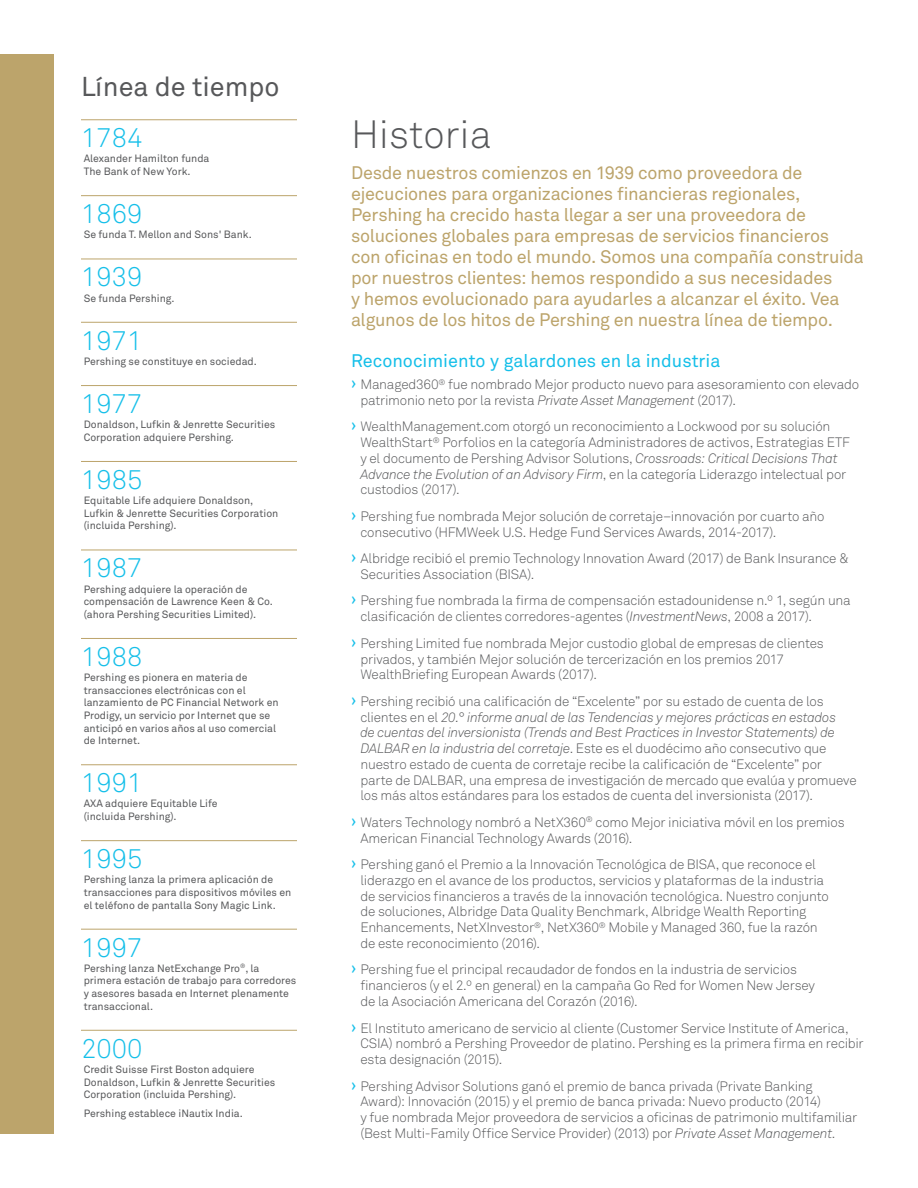
<style>
.page{position:relative;width:918px;height:1188px;background:#fff}
.page>*{position:absolute;margin:0;border:0;box-sizing:border-box;transform-origin:0 0}
.Subhead_Level_2b{font:39px "Akkurat Light Pro";color:#57585a}
._1939{font:27px "Akkurat Light Pro";color:#15bfe9}
.t1{font:27px "Akkurat Pro";color:#57585a}
.Section_Callout_Text{font:18px/21px "Akkurat Pro";letter-spacing:-.015em;color:#bca46b}
.Subhead_Level_2{font:18px "Akkurat Pro";color:#15bfe9}
.t2{font:13.5px/15.8px "Akkurat Light Pro";letter-spacing:-.015em;color:#57585a}
._1939_txt{font:10.5px/12.6px "Akkurat Pro";color:#57585a}
.s1{font-family:"Akkurat Pro";font-size:16.5px;color:#15bfe9}
.s2{font-style:italic}
</style>
<div class="page">
<hr style="left:81px;top:119px;width:216px;height:1px;background:#bca46b">
<hr style="left:81px;top:195px;width:216px;height:1px;background:#bca46b">
<hr style="left:81px;top:259px;width:216px;height:1px;background:#bca46b">
<hr style="left:81px;top:322px;width:216px;height:1px;background:#bca46b">
<hr style="left:81px;top:385px;width:216px;height:1px;background:#bca46b">
<hr style="left:81px;top:461px;width:216px;height:1px;background:#bca46b">
<hr style="left:81px;top:550px;width:216px;height:1px;background:#bca46b">
<hr style="left:81px;top:638px;width:216px;height:1px;background:#bca46b">
<hr style="left:81px;top:764px;width:216px;height:1px;background:#bca46b">
<hr style="left:81px;top:840px;width:216px;height:1px;background:#bca46b">
<hr style="left:81px;top:929px;width:216px;height:1px;background:#bca46b">
<hr style="left:81px;top:1030px;width:216px;height:1px;background:#bca46b">
<div style="left:0;top:54px;width:54px;height:1080px;background:#bca46b"></div>
<p class="t1" style="left:81px;top:71px;width:200px">Línea de tiempo</p>
<p class="_1939" style="left:81px;top:122px;width:63px">1784</p>
<p class="_1939_txt" style="left:84px;top:153px;width:127px">Alexander Hamilton funda<br>The Bank of New York.</p>
<p class="_1939" style="left:81px;top:198px;width:63px">1869</p>
<p class="_1939_txt" style="left:84px;top:229px;width:170px">Se funda T. Mellon and Sons' Bank.</p>
<p class="_1939" style="left:81px;top:261px;width:63px">1939</p>
<p class="_1939_txt" style="left:84px;top:292px;width:92px">Se funda Pershing.</p>
<p class="_1939" style="left:81px;top:324px;width:63px">1971</p>
<p class="_1939_txt" style="left:84px;top:355px;width:175px">Pershing se constituye en sociedad.</p>
<p class="_1939" style="left:81px;top:387px;width:63px">1977</p>
<p class="_1939_txt" style="left:84px;top:419px;width:193px">Donaldson, Lufkin &amp; Jenrette Securities<br>Corporation adquiere Pershing.</p>
<p class="_1939" style="left:81px;top:463px;width:63px">1985</p>
<p class="_1939_txt" style="left:84px;top:494px;width:196px">Equitable Life adquiere Donaldson,<br>Lufkin &amp; Jenrette Securities Corporation (incluida Pershing).</p>
<p class="_1939" style="left:81px;top:552px;width:63px">1987</p>
<p class="_1939_txt" style="left:84px;top:583px;width:191px">Pershing adquiere la operación de compensación de Lawrence Keen &amp; Co. (ahora Pershing Securities Limited).</p>
<p class="_1939" style="left:81px;top:640px;width:63px">1988</p>
<p class="_1939_txt" style="left:84px;top:671px;width:196px">Pershing es pionera en materia de transacciones electrónicas con el lanzamiento de PC Financial Network en Prodigy, un servicio por Internet que se anticipó en varios años al uso comercial de Internet.</p>
<p class="_1939" style="left:81px;top:767px;width:63px">1991</p>
<p class="_1939_txt" style="left:84px;top:798px;width:135px">AXA adquiere Equitable Life (incluida Pershing).</p>
<p class="_1939" style="left:81px;top:843px;width:63px">1995</p>
<p class="_1939_txt" style="left:84px;top:874px;width:209px">Pershing lanza la primera aplicación de transacciones para dispositivos móviles en el teléfono de pantalla Sony Magic Link.</p>
<p class="_1939" style="left:81px;top:931px;width:63px">1997</p>
<p class="_1939_txt" style="left:84px;top:962px;width:214px">Pershing lanza NetExchange Pro<sup>®</sup>, la primera estación de trabajo para corredores y asesores basada en Internet plenamente transaccional.</p>
<p class="_1939" style="left:81px;top:1032px;width:63px">2000</p>
<p class="_1939_txt" style="left:84px;top:1063px;width:193px">Credit Suisse First Boston adquiere<br>Donaldson, Lufkin &amp; Jenrette Securities<br>Corporation (incluida Pershing).</p>
<p class="_1939_txt" style="left:84px;top:1108px;width:161px">Pershing establece iNautix India.</p>
<p class="Subhead_Level_2b" style="left:351px;top:111px;width:142px">Historia</p>
<p class="Section_Callout_Text" style="left:351px;top:163px;width:515px">Desde nuestros comienzos en 1939 como proveedora de ejecuciones para organizaciones financieras regionales, Pershing ha crecido hasta llegar a ser una proveedora de soluciones globales para empresas de servicios financieros<br>con oficinas en todo el mundo. Somos una compañía construida por nuestros clientes: hemos respondido a sus necesidades<br>y hemos evolucionado para ayudarles a alcanzar el éxito. Vea algunos de los hitos de Pershing en nuestra línea de tiempo.</p>
<p class="Subhead_Level_2" style="left:351px;top:350px;width:371px">Reconocimiento y galardones en la industria</p>
<p class="t2" style="left:360px;top:377px;width:500px;text-indent:-9px"><span class="s1">›</span> Managed360<sup>®</sup> fue nombrado Mejor producto nuevo para asesoramiento con elevado patrimonio neto por la revista <span class="s2">Private Asset Management</span> (2017).</p>
<p class="t2" style="left:360px;top:419px;width:491px;text-indent:-9px"><span class="s1">›</span> WealthManagement.com otorgó un reconocimiento a Lockwood por su solución WealthStart<sup>®</sup> Porfolios en la categoría Administradores de activos, Estrategias ETF y el documento de Pershing Advisor Solutions, <span class="s2">Crossroads: Critical Decisions That Advance the Evolution of an Advisory Firm</span>, en la categoría Liderazgo intelectual por custodios (2017).</p>
<p class="t2" style="left:360px;top:509px;width:466px;text-indent:-9px"><span class="s1">›</span> Pershing fue nombrada Mejor solución de corretaje–innovación por cuarto año consecutivo (HFMWeek U.S. Hedge Fund Services Awards, 2014-2017).</p>
<p class="t2" style="left:360px;top:551px;width:490px;text-indent:-9px"><span class="s1">›</span> Albridge recibió el premio Technology Innovation Award (2017) de Bank Insurance &amp;<br>Securities Association (BISA).</p>
<p class="t2" style="left:360px;top:593px;width:492px;text-indent:-9px"><span class="s1">›</span> Pershing fue nombrada la firma de compensación estadounidense n.º 1, según una clasificación de clientes corredores-agentes (<span class="s2">InvestmentNews</span>, 2008 a 2017).</p>
<p class="t2" style="left:360px;top:635px;width:465px;text-indent:-9px"><span class="s1">›</span> Pershing Limited fue nombrada Mejor custodio global de empresas de clientes privados, y también Mejor solución de tercerización en los premios 2017<br>WealthBriefing European Awards (2017).</p>
<p class="t2" style="left:360px;top:693px;width:498px;text-indent:-9px"><span class="s1">›</span> Pershing recibió una calificación de “Excelente” por su estado de cuenta de los clientes en el <span class="s2">20.° informe anual de las Tendencias y mejores prácticas en estados<br>de cuentas del inversionista (Trends and Best Practices in Investor Statements) de DALBAR en la industria del corretaje</span>. Este es el duodécimo año consecutivo que nuestro estado de cuenta de corretaje recibe la calificación de “Excelente” por parte de DALBAR, una empresa de investigación de mercado que evalúa y promueve los más altos estándares para los estados de cuenta del inversionista (2017).</p>
<p class="t2" style="left:360px;top:815px;width:486px;text-indent:-9px"><span class="s1">›</span> Waters Technology nombró a NetX360<sup>®</sup> como Mejor iniciativa móvil en los premios<br>American Financial Technology Awards (2016).</p>
<p class="t2" style="left:360px;top:857px;width:470px;text-indent:-9px"><span class="s1">›</span> Pershing ganó el Premio a la Innovación Tecnológica de BISA, que reconoce el liderazgo en el avance de los productos, servicios y plataformas de la industria de servicios financieros a través de la innovación tecnológica. Nuestro conjunto de soluciones, Albridge Data Quality Benchmark, Albridge Wealth Reporting Enhancements, NetXInvestor<sup>®</sup>, NetX360<sup>®</sup> Mobile y Managed 360, fue la razón de este reconocimiento (2016).</p>
<p class="t2" style="left:360px;top:962px;width:456px;text-indent:-9px"><span class="s1">›</span> Pershing fue el principal recaudador de fondos en la industria de servicios financieros (y el 2.º en general) en la campaña Go Red for Women New Jersey de la Asociación Americana del Corazón (2016).</p>
<p class="t2" style="left:360px;top:1020px;width:505px;text-indent:-9px"><span class="s1">›</span> El Instituto americano de servicio al cliente (Customer Service Institute of America,<br>CSIA) nombró a Pershing Proveedor de platino. Pershing es la primera firma en recibir esta designación (2015).</p>
<p class="t2" style="left:360px;top:1078px;width:498px;text-indent:-9px"><span class="s1">›</span> Pershing Advisor Solutions ganó el premio de banca privada (Private Banking Award): Innovación (2015) y el premio de banca privada: Nuevo producto (2014)<br>y fue nombrada Mejor proveedora de servicios a oficinas de patrimonio multifamiliar (Best Multi-Family Office Service Provider) (2013) por <span class="s2">Private Asset Management</span>.</p>
</div>
